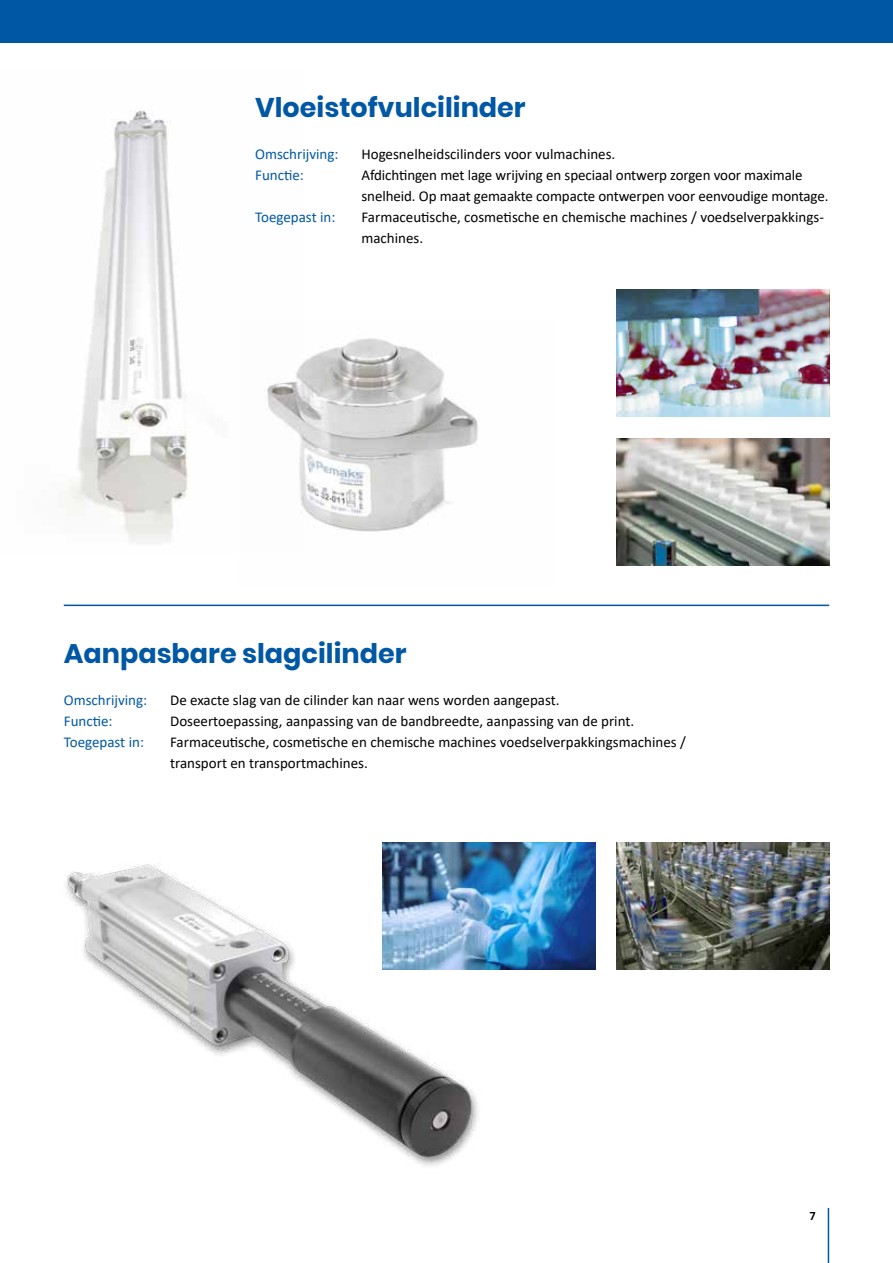
<style>
.page{position:relative;width:893px;height:1263px;background:#fff}
.page>*{position:absolute;margin:0;border:0;box-sizing:border-box;transform-origin:0 0}
.t1{font:700 27px "Poppins";color:#0058a5}
.t2{font:15px/21px "Calibri";color:#000}
.t3{font:15px "Calibri";color:#0058a5}
.t4{font:600 11.25px "Poppins";color:#000}
</style>
<div class="page">
<img style="left:68px;top:110px;width:120px;height:432px">
<img style="left:264px;top:338px;width:214px;height:194px">
<img style="left:66px;top:855px;width:496px;height:311px">
<hr style="left:828px;top:1208px;width:1px;height:55px;background:#0058a5">
<img style="left:617px;top:289px;width:212px;height:128px">
<img style="left:617px;top:438px;width:212px;height:128px">
<img style="left:617px;top:842px;width:212px;height:127px">
<img style="left:383px;top:842px;width:212px;height:127px">
<div style="left:0;top:0;width:893px;height:43px;background:#0058a5"></div>
<hr style="left:64px;top:605px;width:765px;height:1px;background:#0058a5">
<h1 class="t1" style="left:255px;top:92px;width:272px">Vloeistofvulcilinder</h1>
<p class="t3" style="left:255px;top:144px;width:85px">Omschrijving:</p>
<p class="t2" style="left:361px;top:143px;width:255px">Hogesnelheidscilinders voor vulmachines.</p>
<p class="t3" style="left:255px;top:165px;width:50px">Functie:</p>
<p class="t2" style="left:361px;top:164px;width:469px">Afdichtingen met lage wrijving en speciaal ontwerp zorgen voor maximale snelheid. Op maat gemaakte compacte ontwerpen voor eenvoudige montage.</p>
<p class="t3" style="left:255px;top:207px;width:82px">Toegepast in:</p>
<p class="t2" style="left:361px;top:206px;width:464px">Farmaceutische, cosmetische en chemische machines / voedselverpakkings&shy;machines.</p>
<h1 class="t1" style="left:64px;top:638px;width:344px">Aanpasbare slagcilinder</h1>
<p class="t3" style="left:64px;top:690px;width:85px">Omschrijving:</p>
<p class="t2" style="left:170px;top:689px;width:391px">De exacte slag van de cilinder kan naar wens worden aangepast.</p>
<p class="t3" style="left:64px;top:711px;width:50px">Functie:</p>
<p class="t2" style="left:170px;top:710px;width:466px">Doseertoepassing, aanpassing van de bandbreedte, aanpassing van de print.</p>
<p class="t3" style="left:64px;top:732px;width:82px">Toegepast in:</p>
<p class="t2" style="left:170px;top:731px;width:517px">Farmaceutische, cosmetische en chemische machines voedselverpakkingsmachines / transport en transportmachines.</p>
<p class="t4" style="left:810px;top:1209px;width:7px">7</p>
</div>
